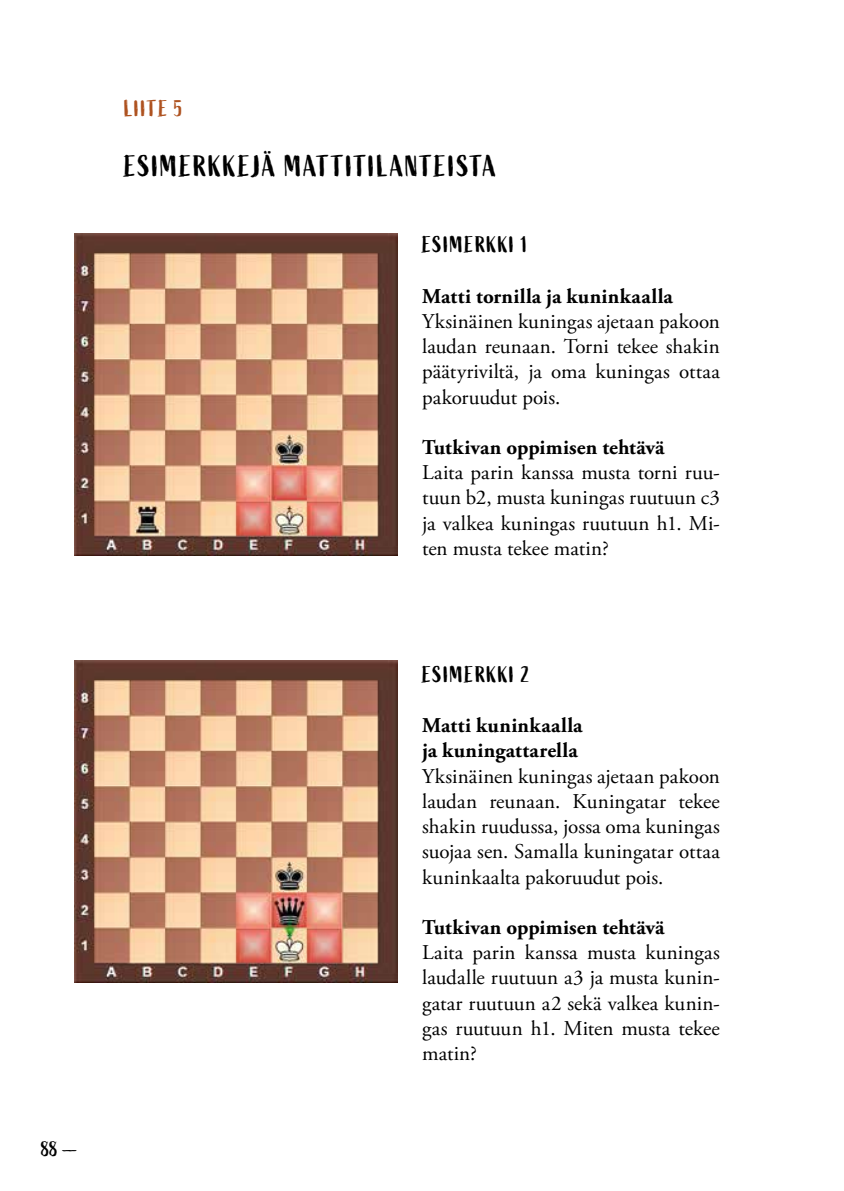
<style>
.page{position:relative;width:844px;height:1191px;background:#fff}
.page>*{position:absolute;margin:0;border:0;box-sizing:border-box;transform-origin:0 0}
.t1{font:29.75px "Active";letter-spacing:.055em;color:#000}
.t2{font:22.75px "Active";letter-spacing:.055em;color:#000}
.t3{font:22.75px "Active";color:#ae5220}
.t4{font:21px/25.2px "Adobe Garamond Pro";letter-spacing:.005em;color:#000;text-align:justify}
.t5{font:700 21px/25.2px "Adobe Garamond Pro";letter-spacing:.01em;color:#000}
.t6{font:21px "Active";color:#000}
</style>
<div class="page">
<img style="left:74px;top:233px;width:323px;height:323px">
<img style="left:74px;top:660px;width:323px;height:322px">
<p class="t6" style="left:41px;top:1137px;width:38px">88 ––</p>
<p class="t3" style="left:124px;top:96px;width:60px">LIITE 5</p>
<h1 class="t1" style="left:124px;top:149px;width:374px">ESIMERKKEJÄ MATTITILANTEISTA</h1>
<p class="t2" style="left:422px;top:232px;width:107px">ESIMERKKI 1</p>
<p class="t5" style="left:422px;top:284px;width:252px">Matti tornilla ja kuninkaalla</p>
<p class="t4" style="left:422px;top:309px;width:299px">Yksinäinen kuningas ajetaan pakoon laudan reunaan. Torni tekee shakin päätyriviltä, ja oma kuningas ottaa pakoruudut pois.</p>
<p class="t5" style="left:422px;top:435px;width:244px">Tutkivan oppimisen tehtävä</p>
<p class="t4" style="left:422px;top:461px;width:299px">Laita parin kanssa musta torni ruu&shy;tuun b2, musta kuningas ruutuun c3 ja valkea kuningas ruutuun h1. Mi&shy;ten musta tekee matin?</p>
<p class="t2" style="left:422px;top:661px;width:109px">ESIMERKKI 2</p>
<p class="t5" style="left:422px;top:713px;width:162px">Matti kuninkaalla ja kuningattarella</p>
<p class="t4" style="left:422px;top:764px;width:299px">Yksinäinen kuningas ajetaan pakoon laudan reunaan. Kuningatar tekee shakin ruudussa, jossa oma kuningas suojaa sen. Samalla kuningatar ottaa kuninkaalta pakoruudut pois.</p>
<p class="t5" style="left:422px;top:915px;width:244px">Tutkivan oppimisen tehtävä</p>
<p class="t4" style="left:422px;top:940px;width:299px">Laita parin kanssa musta kuningas laudalle ruutuun a3 ja musta kunin&shy;gatar ruutuun a2 sekä valkea kunin&shy;gas ruutuun h1. Miten musta tekee matin?</p>
</div>
